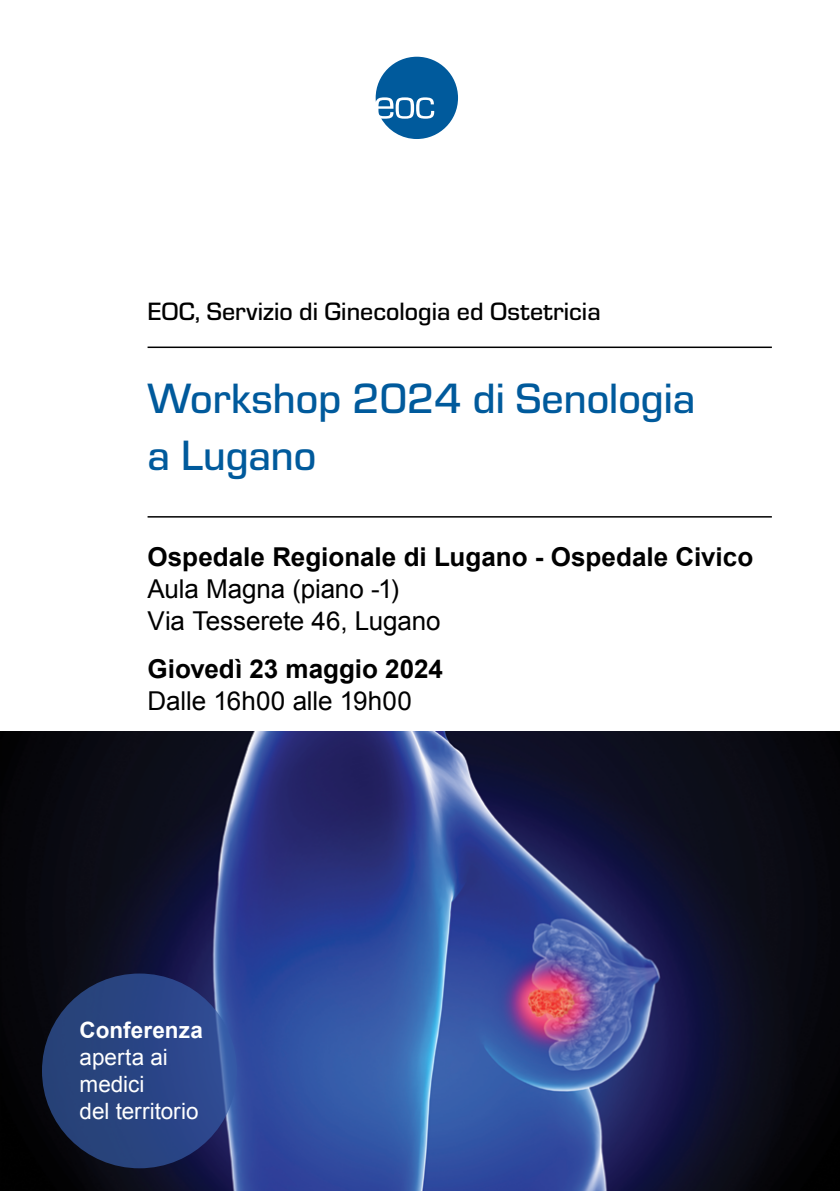
<style>
.page{position:relative;width:840px;height:1191px;background:#fff}
.page>*{position:absolute;margin:0;border:0;box-sizing:border-box;transform-origin:0 0}
.t1{font:500 44px/57px "Eurostile";color:#005a9c}
.t2{font:700 26px "Arial";color:#000}
.t3{font:26px/32px "Arial";letter-spacing:-.005em;color:#000}
.t4{font:500 26px "Eurostile";color:#000}
.t5{font:22.4px/27px "Arial";color:#fff}
.t6{font:700 22.4px "Arial";letter-spacing:.005em;color:#fff}
</style>
<div class="page">
<svg style="left:375px;top:57px;width:83px;height:82px"></svg>
<img style="left:0;top:731px;width:839px;height:460px">
<hr style="left:147px;top:346px;width:624px;height:2px;background:#000">
<hr style="left:147px;top:516px;width:624px;height:1px;background:#000">
<svg style="left:42px;top:973px;width:195px;height:195px;background:#2a4584"></svg>
<p class="t4" style="left:147px;top:293px;width:454px">EOC, Servizio di Ginecologia ed Ostetricia</p>
<h1 class="t1" style="left:147px;top:367px;width:549px">Workshop 2024 di Senologia a Lugano</h1>
<p class="t2" style="left:147px;top:539px;width:606px">Ospedale Regionale di Lugano - Ospedale Civico</p>
<p class="t3" style="left:147px;top:573px;width:294px">Aula Magna (piano -1)<br>Via Tesserete 46, Lugano</p>
<p class="t2" style="left:147px;top:651px;width:297px">Giovedì 23 maggio 2024</p>
<p class="t3" style="left:147px;top:685px;width:266px">Dalle 16h00 alle 19h00</p>
<p class="t6" style="left:80px;top:1015px;width:125px">Conferenza</p>
<p class="t5" style="left:80px;top:1043px;width:120px">aperta ai medici<br>del territorio</p>
</div>
